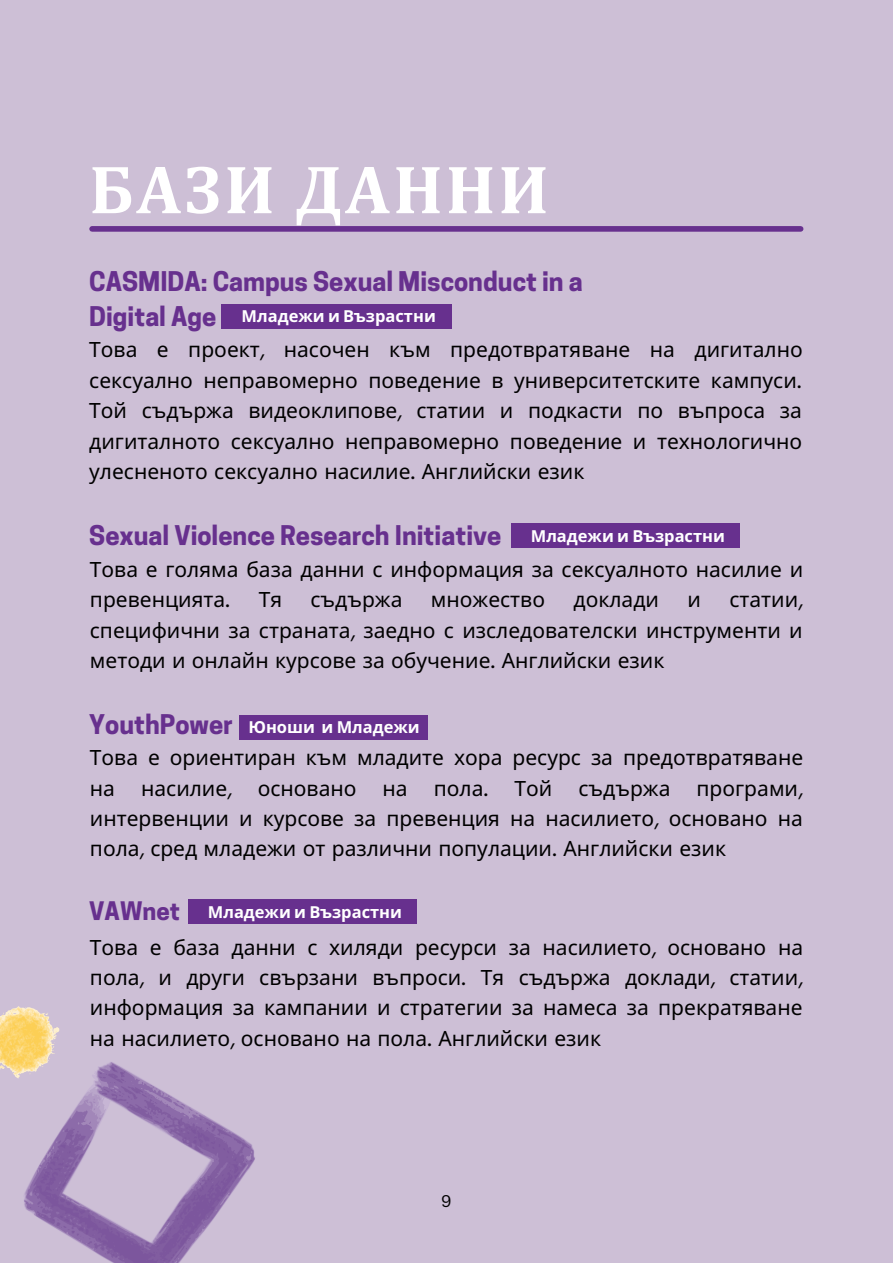
<style>
.page{position:relative;width:893px;height:1264px;background:#fff}
.page>*{position:absolute;margin:0;border:0;box-sizing:border-box;transform-origin:0 0}
.t1{font:700 69px "Cambria";letter-spacing:.04em;color:#fff}
.t2{font:700 25.5px/34.8px "Cooper Hewitt";color:#67308e}
.t3{font:700 24px "Cooper Hewitt";color:#67308e}
.t4{font:21px/30.3px "Noto Sans";color:#000;text-align:justify}
.t5{font:700 16.5px "Noto Sans";color:#fff}
.t6{font:16.5px "Canva Sans";color:#000}
.s1{font-family:"Now"}
</style>
<div class="page">
<div style="left:0;top:0;width:892px;height:1262px;background:#cdbfd6"></div>
<div style="left:92px;top:226px;width:708px;height:6px;background:#67308e"></div>
<svg style="left:25px;top:1063px;width:230px;height:199px"></svg>
<svg style="left:0;top:1006px;width:59px;height:72px"></svg>
<div style="left:221px;top:304px;width:230px;height:24px;background:#67308e"></div>
<div style="left:512px;top:523px;width:227px;height:24px;background:#67308e"></div>
<div style="left:189px;top:899px;width:228px;height:24px;background:#67308e"></div>
<div style="left:240px;top:715px;width:188px;height:24px;background:#67308e"></div>
<p class="t1" style="left:89px;top:148px;width:461px">БАЗИ ДАННИ</p>
<p class="t2" style="left:89px;top:267px;width:495px">CASMIDA: Campus Sexual Misconduct in a<br>Digital Age</p>
<p class="t5" style="left:241px;top:305px;width:196px">Младежи и Възрастни</p>
<p class="t4" style="left:89px;top:334px;width:715px">Това е проект<span class="s1">,</span> насочен към предотвратяване на дигитално сексуално неправомерно поведение в университетските кампуси<span class="s1">.<br></span>Той съдържа видеоклипове<span class="s1">,</span> статии и подкасти по въпроса за дигиталното сексуално неправомерно поведение и технологично улесненото сексуално насилие<span class="s1">.</span> Английски език</p>
<p class="t2" style="left:89px;top:521px;width:413px">Sexual Violence Research Initiative</p>
<p class="t5" style="left:530px;top:524px;width:196px">Младежи и Възрастни</p>
<p class="t4" style="left:90px;top:553px;width:714px">Това е голяма база данни с информация за сексуалното насилие и превенцията<span class="s1">.</span></p>
<p class="t4" style="left:259px;top:584px;width:25px">Тя</p>
<p class="t4" style="left:310px;top:584px;width:93px">съдържа</p>
<p class="t4" style="left:431px;top:584px;width:116px">множество</p>
<p class="t4" style="left:573px;top:584px;width:87px">доклади</p>
<p class="t4" style="left:687px;top:584px;width:15px">и</p>
<p class="t4" style="left:90px;top:584px;width:714px;text-indent:639px">статии<span class="s1">, </span>специфични за страната<span class="s1">,</span> заедно с изследователски инструменти и методи и онлайн курсове за обучение<span class="s1">.</span> Английски език</p>
<p class="t2" style="left:89px;top:710px;width:145px">YouthPower</p>
<p class="t5" style="left:248px;top:715px;width:173px">Юноши и Младежи</p>
<p class="t4" style="left:90px;top:742px;width:714px">Това е ориентиран към младите хора ресурс за предотвратяване на насилие<span class="s1">,</span> основано на пола<span class="s1">.</span> Той съдържа програми<span class="s1">, </span>интервенции и курсове за превенция на насилието<span class="s1">,</span> основано на пола<span class="s1">,</span> сред младежи от различни популации<span class="s1">.</span> Английски език</p>
<p class="t3" style="left:89px;top:902px;width:92px">VAWnet</p>
<p class="t5" style="left:208px;top:900px;width:196px">Младежи и Възрастни</p>
<p class="t4" style="left:90px;top:931px;width:714px">Това е база данни с хиляди ресурси за насилието<span class="s1">,</span> основано на пола<span class="s1">,</span> и други свързани въпроси<span class="s1">.</span> Тя съдържа доклади<span class="s1">,</span> статии<span class="s1">, </span>информация за кампании и стратегии за намеса за прекратяване на насилието<span class="s1">,</span> основано на пола<span class="s1">.</span> Английски език</p>
<p class="t6" style="left:441px;top:1189px;width:12px">9</p>
</div>
